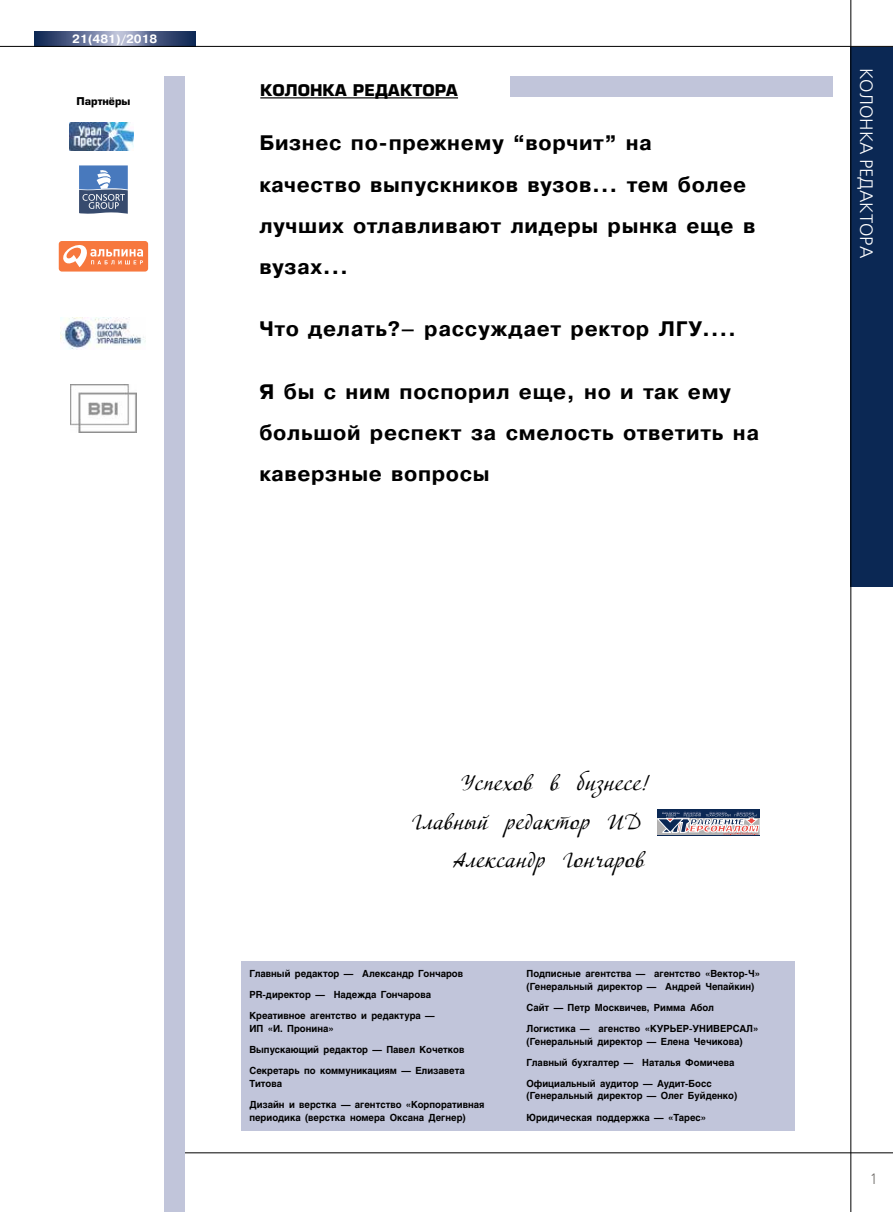
<style>
.page{position:relative;width:893px;height:1212px;background:#fff}
.page>*{position:absolute;margin:0;border:0;box-sizing:border-box;transform-origin:0 0}
.t1{font:700 21px/41.1px "Pragmatica";letter-spacing:.03em;color:#000}
.t2{font:21px "Adventure";letter-spacing:.03em;color:#000}
.t3{font:18px "Free Set C";color:#fff}
.t4{font:700 15.75px "Europe";color:#000}
.t5{font:15px "Free Set C";color:#6c6966;scale:.9 1}
.t6{font:700 12px "Pragmatica";color:#fff}
.t7{font:700 10.5px "Europe";color:#000}
.t8{font:700 9.75px/21.1px "Helios";color:#000}
</style>
<div class="page">
<hr style="left:0;top:1152px;width:893px;height:1px;background:#000">
<div style="left:0;top:76px;width:174px;height:1136px;background:#fff"></div>
<div style="left:164px;top:76px;width:21px;height:1136px;background:#c1c5da"></div>
<div style="left:850px;top:47px;width:43px;height:539px;background:#0b2854"></div>
<svg style="left:34px;top:31px;width:162px;height:15px;background:#5a688d"></svg>
<hr style="left:0;top:46px;width:893px;height:1px;background:#000">
<div style="left:510px;top:76px;width:323px;height:21px;background:#c1c5da"></div>
<hr style="left:260px;top:97px;width:198px;height:1px;background:#000">
<img style="left:70px;top:122px;width:63px;height:29px">
<hr style="left:850px;top:0;width:1px;height:1212px;background:#000">
<svg style="left:79px;top:165px;width:49px;height:49px;background:#627ea8"></svg>
<div style="left:59px;top:241px;width:89px;height:30px;background:#f7783e;border-radius:3px"></div>
<svg style="left:63px;top:245px;width:80px;height:22px"></svg>
<img style="left:61px;top:317px;width:85px;height:33px">
<img style="left:71px;top:384px;width:65px;height:48px">
<div style="left:657px;top:809px;width:102px;height:8px;background:#0b2854"></div>
<svg style="left:657px;top:812px;width:103px;height:24px"></svg>
<div style="left:241px;top:961px;width:553px;height:169px;background:#c1c5da"></div>
<p class="t6" style="left:72px;top:31px;width:87px">21(481)/2018</p>
<p class="t7" style="left:76px;top:94px;width:56px">Партнёры</p>
<h3 class="t4" style="left:260px;top:81px;width:199px">КОЛОНКА РЕДАКТОРА</h3>
<h1 class="t1" style="left:259px;top:123px;width:497px">Бизнес по-прежнему “ворчит” на качество выпускников вузов... тем более лучших отлавливают лидеры рынка еще в вузах...</h1>
<h1 class="t1" style="left:259px;top:309px;width:478px">Что делать?– рассуждает ректор ЛГУ....</h1>
<h1 class="t1" style="left:259px;top:371px;width:501px">Я бы с ним поспорил еще, но и так ему большой респект за смелость ответить на каверзные вопросы</h1>
<h2 class="t3" style="left:876px;top:68px;width:192px;rotate:90deg">колонка редактора</h2>
<h1 class="t2" style="left:461px;top:771px;width:189px">Успехов в бизнесе!</h1>
<h1 class="t2" style="left:412px;top:809px;width:229px">Главный редактор ИД</h1>
<h1 class="t2" style="left:453px;top:848px;width:193px">Александр Гончаров</h1>
<p class="t8" style="left:249px;top:963px;width:215px">Главный редактор — Александр Гончаров<br>PR-директор — Надежда Гончарова<br>Креативное агентство и редактура —</p>
<p class="t8" style="left:249px;top:1018px;width:217px">ИП «И. Пронина»<br>Выпускающий редактор — Павел Кочетков<br>Секретарь по коммуникациям — Елизавета</p>
<p class="t8" style="left:249px;top:1073px;width:236px">Титова<br>Дизайн и верстка — агентство «Корпоративная</p>
<p class="t8" style="left:249px;top:1106px;width:218px">периодика (верстка номера Оксана Дегнер)</p>
<p class="t8" style="left:526px;top:967px;width:235px;line-height:12.6px">Подписные агентства — агентство «Вектор-Ч» (Генеральный директор — Андрей Чепайкин)</p>
<p class="t8" style="left:526px;top:997px;width:233px">Сайт — Петр Москвичев, Римма Абол<br>Логистика — агенство «КУРЬЕР-УНИВЕРСАЛ»</p>
<p class="t8" style="left:526px;top:1030px;width:218px">(Генеральный директор — Елена Чечикова)<br>Главный бухгалтер — Наталья Фомичева<br>Официальный аудитор — Аудит-Босс</p>
<p class="t8" style="left:526px;top:1085px;width:212px">(Генеральный директор — Олег Буйденко)<br>Юридическая поддержка — «Тарес»</p>
<h3 class="t5" style="left:871px;top:1170px;width:7px">1</h3>
</div>
